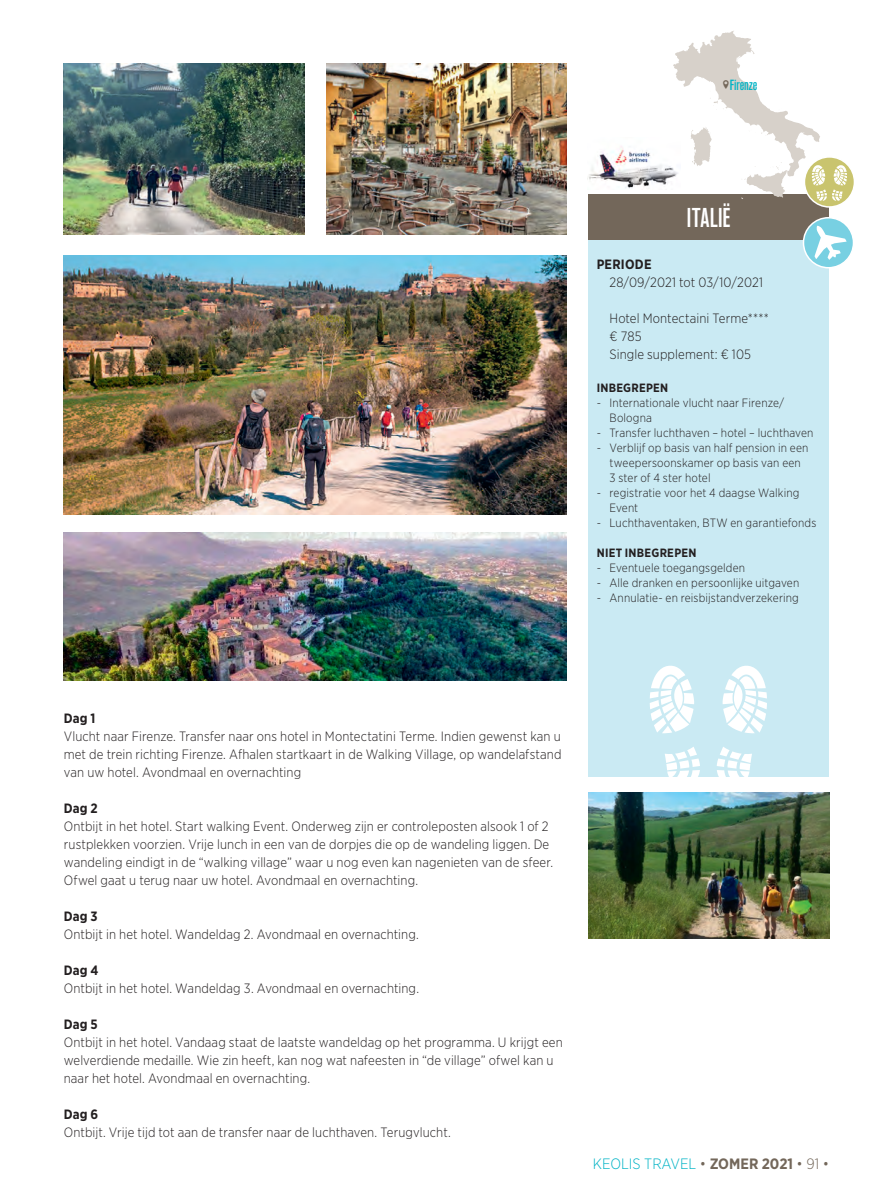
<style>
.page{position:relative;width:893px;height:1191px;background:#fff}
.page>*{position:absolute;margin:0;border:0;box-sizing:border-box;transform-origin:0 0}
.Normaal{font:500 condensed 27px "Akzidenz Grotesk BE";letter-spacing:.01em;color:#fff}
.t1{font:300 15px "Gotham Narrow";color:#00b3c5}
.t2{font:500 condensed 14.7px "Akzidenz Grotesk BE";color:#00b3c5}
.hotel{font:300 13.5px/18px "Gotham Narrow";letter-spacing:.01em;color:#231f20}
.Normaal-2{font:300 13.5px "Gotham Narrow";letter-spacing:.01em;color:#231f20}
.hotel-2{font:700 13.5px "Gotham Narrow";letter-spacing:.01em;color:#231f20}
.Normaal-3{font:700 13.5px "Gotham Narrow";letter-spacing:.015em;color:#231f20}
.Normaal__web{font:700 13.5px "Gotham Narrow";color:#231f20}
.Normaal-4{font:300 12px/15px "Gotham Narrow";letter-spacing:.015em;color:#231f20}
.Normaal-5{font:700 12px "Gotham Narrow";letter-spacing:.025em;color:#231f20}
.s1{font-family:"Entypo";font-weight:400;font-stretch:normal;font-size:21.9px;color:#73675a}
.s2{color:#73675a}
.s3{font-weight:700;color:#73675a}
</style>
<div class="page">
<img style="left:64px;top:256px;width:503px;height:258px">
<img style="left:63px;top:64px;width:241px;height:171px">
<img style="left:63px;top:532px;width:504px;height:148px">
<img style="left:326px;top:64px;width:241px;height:171px">
<img style="left:588px;top:792px;width:241px;height:146px">
<div style="left:588px;top:240px;width:241px;height:537px;background:#caeaf3"></div>
<div style="left:588px;top:194px;width:241px;height:46px;background:#73675a"></div>
<svg style="left:665px;top:747px;width:35px;height:30px"></svg>
<svg style="left:650px;top:665px;width:44px;height:68px"></svg>
<svg style="left:717px;top:747px;width:35px;height:30px"></svg>
<svg style="left:722px;top:665px;width:45px;height:68px"></svg>
<div style="left:803px;top:218px;width:50px;height:50px;background:#78d0e2;border-radius:50%"></div>
<svg style="left:815px;top:226px;width:31px;height:34px"></svg>
<div style="left:803px;top:217px;width:51px;height:51px;border:2px solid #fff;border-radius:50%"></div>
<div style="left:804px;top:157px;width:50px;height:50px;background:#c9c46e;border-radius:50%"></div>
<div style="left:804px;top:156px;width:51px;height:52px;border:2px solid #fff;border-radius:50%"></div>
<svg style="left:673px;top:31px;width:174px;height:170px"></svg>
<img style="left:587px;top:137px;width:93px;height:53px">
<p class="t2" style="left:722px;top:77px;width:37px"><span class="s1">0</span>Firenze</p>
<p class="Normaal" style="left:687px;top:203px;width:45px">ITALIË</p>
<p class="Normaal-3" style="left:597px;top:256px;width:56px">PERIODE</p>
<p class="Normaal-2" style="left:609px;top:274px;width:155px">28/09/2021 tot 03/10/2021</p>
<p class="Normaal-2" style="left:609px;top:310px;width:161px">Hotel Montectaini Terme****</p>
<p class="Normaal-2" style="left:609px;top:328px;width:34px">€ 785</p>
<p class="Normaal-2" style="left:609px;top:346px;width:143px">Single supplement: € 105</p>
<p class="Normaal-5" style="left:597px;top:380px;width:73px">INBEGREPEN</p>
<p class="Normaal-4" style="left:609px;top:395px;width:176px;text-indent:-13px">- Internationale vlucht naar Firenze/<br>Bologna</p>
<p class="Normaal-4" style="left:597px;top:425px;width:218px">- Transfer luchthaven – hotel – luchthaven</p>
<p class="Normaal-4" style="left:609px;top:440px;width:200px;text-indent:-13px">- Verblijf op basis van half pension in een tweepersoonskamer op basis van een<br>3 ster of 4 ster hotel</p>
<p class="Normaal-4" style="left:609px;top:485px;width:191px;text-indent:-13px">- registratie voor het 4 daagse Walking<br>Event</p>
<p class="Normaal-4" style="left:597px;top:515px;width:221px">- Luchthaventaken, BTW en garantiefonds</p>
<p class="Normaal-5" style="left:597px;top:545px;width:101px">NIET INBEGREPEN</p>
<p class="Normaal-4" style="left:597px;top:560px;width:150px">- Eventuele toegangsgelden</p>
<p class="Normaal-4" style="left:597px;top:575px;width:204px">- Alle dranken en persoonlijke uitgaven</p>
<p class="Normaal-4" style="left:597px;top:590px;width:204px">- Annulatie- en reisbijstandverzekering</p>
<p class="Normaal__web" style="left:64px;top:710px;width:33px">Dag 1</p>
<p class="hotel" style="left:64px;top:727px;width:499px;text-align:justify">Vlucht naar Firenze. Transfer naar ons hotel in Montectatini Terme. Indien gewenst kan u met de trein richting Firenze. Afhalen startkaart in de Walking Village, op wandelafstand van uw hotel. Avondmaal en overnachting</p>
<p class="hotel-2" style="left:64px;top:800px;width:36px">Dag 2</p>
<p class="hotel" style="left:64px;top:817px;width:491px">Ontbijt in het hotel. Start walking Event. Onderweg zijn er controleposten alsook 1 of 2 rustplekken voorzien. Vrije lunch in een van de dorpjes die op de wandeling liggen. De wandeling eindigt in de “walking village” waar u nog even kan nagenieten van de sfeer.<br>Ofwel gaat u terug naar uw hotel. Avondmaal en overnachting.</p>
<p class="hotel-2" style="left:64px;top:908px;width:35px">Dag 3</p>
<p class="hotel" style="left:64px;top:925px;width:357px">Ontbijt in het hotel. Wandeldag 2. Avondmaal en overnachting.</p>
<p class="hotel-2" style="left:64px;top:962px;width:36px">Dag 4</p>
<p class="hotel" style="left:64px;top:979px;width:357px">Ontbijt in het hotel. Wandeldag 3. Avondmaal en overnachting.</p>
<p class="hotel-2" style="left:64px;top:1016px;width:36px">Dag 5</p>
<p class="hotel" style="left:64px;top:1033px;width:500px">Ontbijt in het hotel. Vandaag staat de laatste wandeldag op het programma. U krijgt een welverdiende medaille. Wie zin heeft, kan nog wat nafeesten in “de village” ofwel kan u naar het hotel. Avondmaal en overnachting.</p>
<p class="hotel-2" style="left:64px;top:1106px;width:36px">Dag 6</p>
<p class="hotel" style="left:64px;top:1123px;width:388px">Ontbijt. Vrije tijd tot aan de transfer naar de luchthaven. Terugvlucht.</p>
<p class="t1" style="left:593px;top:1154px;width:238px">KEOLIS TRAVEL <span class="s2">•</span> <span class="s3">ZOMER 2021</span> <span class="s2">• 91 •</span></p>
</div>
